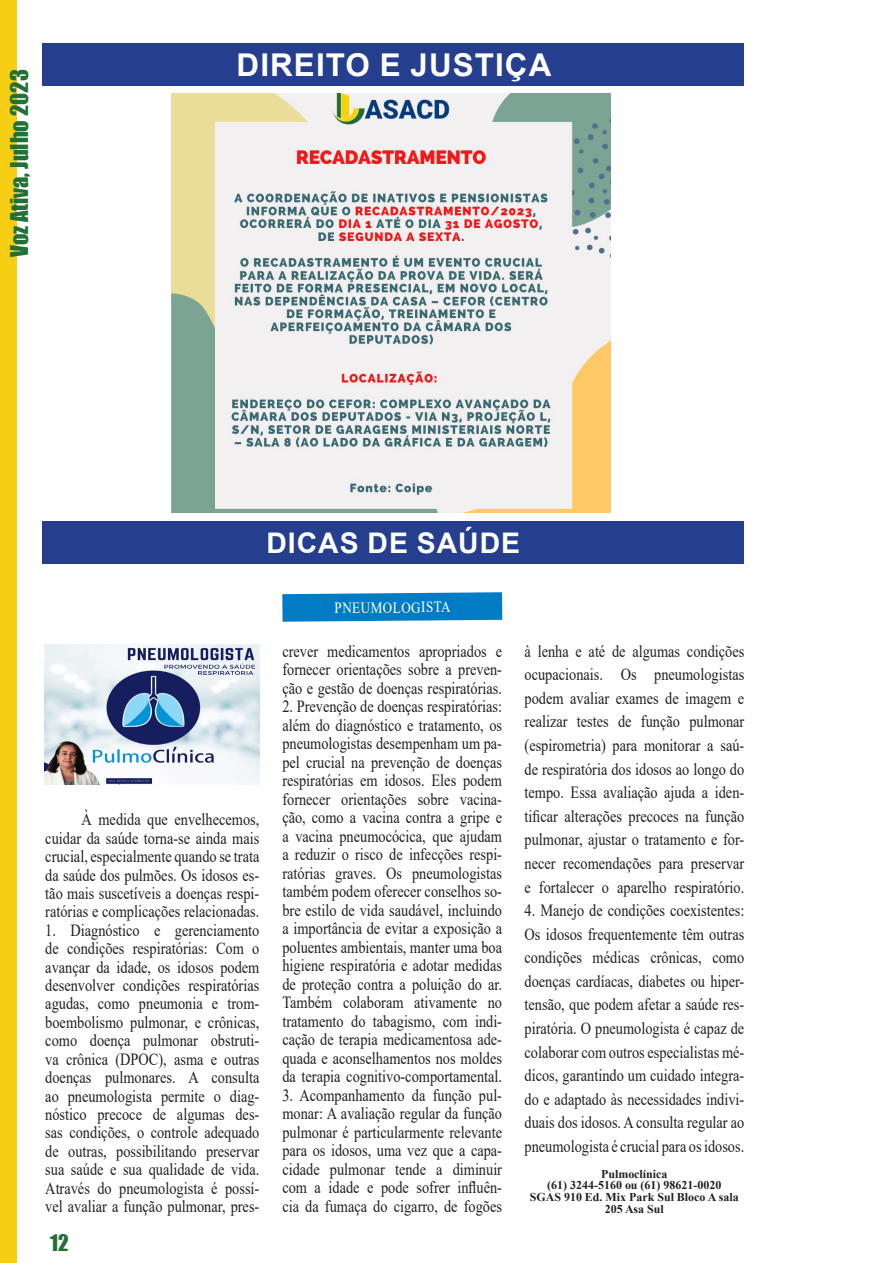
<style>
.page{position:relative;width:893px;height:1263px;background:#fff}
.page>*{position:absolute;margin:0;border:0;box-sizing:border-box;transform-origin:0 0}
.t1{font:700 31.35px "Arial";letter-spacing:.035em;color:#fff}
.t2{font:700 28.35px "Arial";letter-spacing:.035em;color:#fff}
.t3{font:22.5px "Impact";color:#207038}
.t4{font:21px "Impact";color:#217038}
.t5{font:17.1px/18.5px "Times New Roman";color:#231f20;text-align:justify;scale:.84 1}
.t6{font:15.6px "Times New Roman";letter-spacing:.02em;color:#fff;scale:.84 1}
.t7{font:700 12px/12px "Times New Roman";color:#231f20;text-align:center}
</style>
<div class="page">
<div style="left:0;top:0;width:17px;height:1263px;background:#f6cf15"></div>
<img style="left:171px;top:93px;width:439px;height:419px">
<img style="left:45px;top:644px;width:214px;height:141px">
<div style="left:42px;top:521px;width:702px;height:42px;background:#253f8e"></div>
<svg style="left:282px;top:592px;width:220px;height:30px;background:#1586c8"></svg>
<div style="left:43px;top:43px;width:701px;height:43px;background:#253f8e"></div>
<h3 class="t3" style="left:2px;top:257px;width:189px;rotate:-90deg">Voz Ativa, Julho 2023</h3>
<p class="t1" style="left:237px;top:43px;width:316px">DIREITO E JUSTIÇA</p>
<p class="t2" style="left:266px;top:523px;width:255px">DICAS DE SAÚDE</p>
<p class="t5" style="left:45px;top:810px;width:256px;text-indent:36px">À medida que envelhecemos, cuidar da saúde torna-se ainda mais crucial, especialmente quando se trata da saúde dos pulmões. Os idosos es&shy;tão mais suscetíveis a doenças respi&shy;ratórias e complicações relacionadas.</p>
<p class="t5" style="left:45px;top:920px;width:256px">1. Diagnóstico e gerenciamento de condições respiratórias: Com o avançar da idade, os idosos podem desenvolver condições respiratórias agudas, como pneumonia e trom&shy;boembolismo pulmonar, e crônicas, como doença pulmonar obstruti&shy;va crônica (DPOC), asma e outras doenças pulmonares. A consulta ao pneumologista permite o diag&shy;nóstico precoce de algumas des&shy;sas condições, o controle adequado de outras, possibilitando preservar sua saúde e sua qualidade de vida.<br>Através do pneumologista é possí&shy;vel avaliar a função pulmonar, pres-</p>
<p class="t4" style="left:50px;top:1226px;width:20px">12</p>
<p class="t6" style="left:335px;top:596px;width:140px">PNEUMOLOGISTA</p>
<p class="t5" style="left:282px;top:641px;width:263px">crever medicamentos apropriados e fornecer orientações sobre a preven&shy;ção e gestão de doenças respiratórias.</p>
<p class="t5" style="left:282px;top:697px;width:263px">2. Prevenção de doenças respiratórias: além do diagnóstico e tratamento, os pneumologistas desempenham um pa&shy;pel crucial na prevenção de doenças respiratórias em idosos. Eles podem fornecer orientações sobre vacina&shy;ção, como a vacina contra a gripe e a vacina pneumocócica, que ajudam a reduzir o risco de infecções respi&shy;ratórias graves. Os pneumologistas também podem oferecer conselhos so&shy;bre estilo de vida saudável, incluindo a importância de evitar a exposição a poluentes ambientais, manter uma boa higiene respiratória e adotar medidas de proteção contra a poluição do ar.<br>Também colaboram ativamente no tratamento do tabagismo, com indi&shy;cação de terapia medicamentosa ade&shy;quada e aconselhamentos nos moldes da terapia cognitivo-comportamental.</p>
<p class="t5" style="left:282px;top:1085px;width:263px">3. Acompanhamento da função pul&shy;monar: A avaliação regular da função pulmonar é particularmente relevante para os idosos, uma vez que a capa&shy;cidade pulmonar tende a diminuir com a idade e pode sofrer influên&shy;cia da fumaça do cigarro, de fogões</p>
<p class="t5" style="left:525px;top:639px;width:263px;line-height:23.5px">à lenha e até de algumas condições ocupacionais. Os pneumologistas podem avaliar exames de imagem e realizar testes de função pulmonar (espirometria) para monitorar a saú&shy;de respiratória dos idosos ao longo do tempo. Essa avaliação ajuda a iden&shy;tificar alterações precoces na função pulmonar, ajustar o tratamento e for&shy;necer recomendações para preservar e fortalecer o aparelho respiratório.</p>
<p class="t5" style="left:525px;top:898px;width:263px;line-height:23.5px">4. Manejo de condições coexistentes:<br>Os idosos frequentemente têm outras condições médicas crônicas, como doenças cardíacas, diabetes ou hiper&shy;tensão, que podem afetar a saúde res&shy;piratória. O pneumologista é capaz de colaborar com outros especialistas mé&shy;dicos, garantindo um cuidado integra&shy;do e adaptado às necessidades indivi&shy;duais dos idosos. A consulta regular ao pneumologista é crucial para os idosos.</p>
<p class="t7" style="left:530px;top:1167px;width:210px">Pulmoclínica<br>(61) 3244-5160 ou (61) 98621-0020<br>SGAS 910 Ed. Mix Park Sul Bloco A sala<br>205 Asa Sul</p>
</div>
